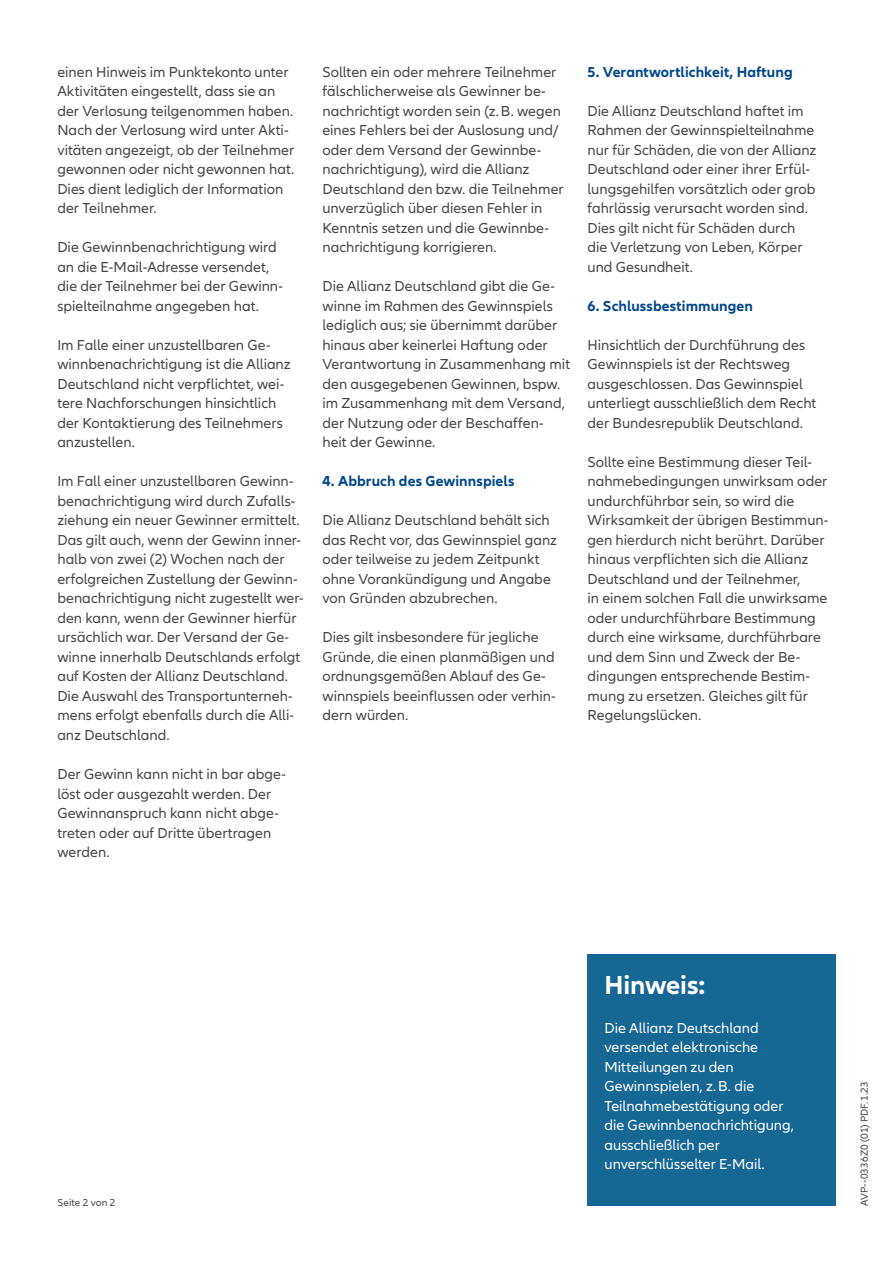
<style>
.page{position:relative;width:893px;height:1263px;background:#fff}
.page>*{position:absolute;margin:0;border:0;box-sizing:border-box;transform-origin:0 0}
.t1{font:700 27px "Allianz Neo";letter-spacing:-.005em;color:#fff}
.t2{font:15px/19.5px "Allianz Neo";color:#454647}
.t3{font:15px/19.5px "Allianz Neo";color:#fff}
.t4{font:700 15px "Allianz Neo";letter-spacing:.005em;color:#01468c}
.t5{font:10.5px "Allianz Neo";letter-spacing:.01em;color:#454647}
</style>
<div class="page">
<div style="left:587px;top:954px;width:249px;height:251px;background:#176795"></div>
<p class="t2" style="left:57px;top:63px;width:238px">einen Hinweis im Punktekonto unter Aktivitäten eingestellt, dass sie an der Verlosung teilgenommen haben.<br>Nach der Verlosung wird unter Akti&shy;vitäten angezeigt, ob der Teilnehmer gewonnen oder nicht gewonnen hat.<br>Dies dient lediglich der Information der Teilnehmer.</p>
<p class="t2" style="left:57px;top:238px;width:227px">Die Gewinnbenachrichtigung wird an die E-Mail-Adresse versendet, die der Teilnehmer bei der Gewinn&shy;spielteilnahme angegeben hat.</p>
<p class="t2" style="left:57px;top:336px;width:235px">Im Falle einer unzustellbaren Ge&shy;winnbenachrichtigung ist die Allianz Deutschland nicht verpflichtet, wei&shy;tere Nachforschungen hinsichtlich der Kontaktierung des Teilnehmers anzustellen.</p>
<p class="t2" style="left:57px;top:472px;width:248px">Im Fall einer unzustellbaren Gewinn&shy;benachrichtigung wird durch Zufalls&shy;ziehung ein neuer Gewinner ermittelt.<br>Das gilt auch, wenn der Gewinn inner&shy;halb von zwei (2) Wochen nach der erfolgreichen Zustellung der Gewinn&shy;benachrichtigung nicht zugestellt wer&shy;den kann, wenn der Gewinner hierfür ursächlich war. Der Versand der Ge&shy;winne innerhalb Deutschlands erfolgt auf Kosten der Allianz Deutschland.<br>Die Auswahl des Transportunterneh&shy;mens erfolgt ebenfalls durch die Alli&shy;anz Deutschland.</p>
<p class="t2" style="left:57px;top:765px;width:229px">Der Gewinn kann nicht in bar abge&shy;löst oder ausgezahlt werden. Der<br>Gewinnanspruch kann nicht abge&shy;treten oder auf Dritte übertragen werden.</p>
<p class="t2" style="left:322px;top:63px;width:243px">Sollten ein oder mehrere Teilnehmer fälschlicherweise als Gewinner be&shy;nachrichtigt worden sein (z.B. wegen eines Fehlers bei der Auslosung und/ oder dem Versand der Gewinnbe&shy;nachrichtigung), wird die Allianz Deutschland den bzw. die Teilnehmer unverzüglich über diesen Fehler in Kenntnis setzen und die Gewinnbe&shy;nachrichtigung korrigieren.</p>
<p class="t2" style="left:322px;top:277px;width:249px">Die Allianz Deutschland gibt die Ge&shy;winne im Rahmen des Gewinnspiels lediglich aus; sie übernimmt darüber hinaus aber keinerlei Haftung oder<br>Verantwortung in Zusammenhang mit den ausgegebenen Gewinnen, bspw. im Zusammenhang mit dem Versand, der Nutzung oder der Beschaffen&shy;heit der Gewinne.</p>
<p class="t4" style="left:322px;top:473px;width:194px">4. Abbruch des Gewinnspiels</p>
<p class="t2" style="left:322px;top:511px;width:236px">Die Allianz Deutschland behält sich das Recht vor, das Gewinnspiel ganz oder teilweise zu jedem Zeitpunkt ohne Vorankündigung und Angabe von Gründen abzubrechen.</p>
<p class="t2" style="left:322px;top:628px;width:235px">Dies gilt insbesondere für jegliche<br>Gründe, die einen planmäßigen und ordnungsgemäßen Ablauf des Ge&shy;winnspiels beeinflussen oder verhin&shy;dern würden.</p>
<p class="t4" style="left:587px;top:63px;width:207px">5. Verantwortlichkeit, Haftung</p>
<p class="t2" style="left:587px;top:102px;width:230px">Die Allianz Deutschland haftet im Rahmen der Gewinnspielteilnahme nur für Schäden, die von der Allianz Deutschland oder einer ihrer Erfül&shy;lungsgehilfen vorsätzlich oder grob fahrlässig verursacht worden sind.<br>Dies gilt nicht für Schäden durch die Verletzung von Leben, Körper und Gesundheit.</p>
<p class="t4" style="left:587px;top:297px;width:167px">6. Schlussbestimmungen</p>
<p class="t2" style="left:587px;top:336px;width:230px">Hinsichtlich der Durchführung des Gewinnspiels ist der Rechtsweg ausgeschlossen. Das Gewinnspiel unterliegt ausschließlich dem Recht der Bundesrepublik Deutschland.</p>
<p class="t2" style="left:587px;top:453px;width:243px">Sollte eine Bestimmung dieser Teil&shy;nahmebedingungen unwirksam oder undurchführbar sein, so wird die Wirksamkeit der übrigen Bestimmun&shy;gen hierdurch nicht berührt. Darüber hinaus verpflichten sich die Allianz Deutschland und der Teilnehmer,<br>in einem solchen Fall die unwirksame oder undurchführbare Bestimmung durch eine wirksame, durchführbare und dem Sinn und Zweck der Be&shy;dingungen entsprechende Bestim&shy;mung zu ersetzen. Gleiches gilt für Regelungslücken.</p>
<p class="t5" style="left:57px;top:1196px;width:60px">Seite 2 von 2</p>
<h1 class="t1" style="left:604px;top:969px;width:102px">Hinweis:</h1>
<p class="t3" style="left:604px;top:1018px;width:191px">Die Allianz Deutschland versendet elektronische<br>Mitteilungen zu den<br>Gewinnspielen, z.B. die<br>Teilnahmebestätigung oder die Gewinnbenachrichtigung, ausschließlich per unverschlüsselter E-Mail.</p>
<p class="t5" style="left:858px;top:1206px;width:127px;rotate:-90deg">AVP--0336Z0 (01) PDF.1.23</p>
</div>
